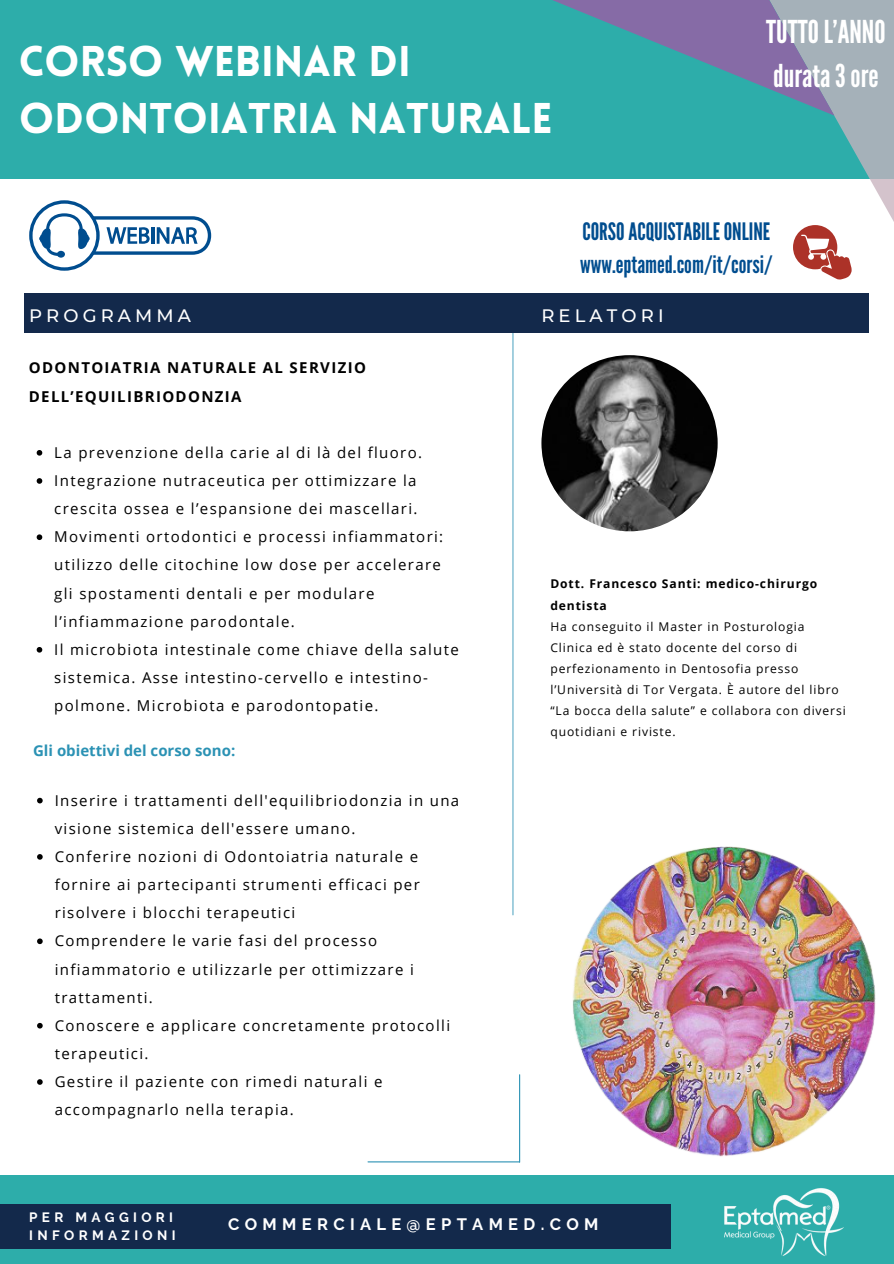
<style>
.page{position:relative;width:894px;height:1264px;background:#fff}
.page>*{position:absolute;margin:0;border:0;box-sizing:border-box;transform-origin:0 0}
.t1{font:900 42px/57.3px "Lovelo";color:#fff}
.t2{font:31.5px/43.8px "League Gothic";color:#fff}
.t3{font:24px/32.7px "League Gothic";color:#004d8f}
.t4{font:500 18px "Montserrat";letter-spacing:.23em;color:#fff}
.t5{font:700 16.5px "Raleway";letter-spacing:.32em;color:#fff}
.t6{font:15px/28.2px "Open Sans";letter-spacing:.09em;color:#000}
.t7{font:700 15px/28.2px "Open Sans";letter-spacing:.09em;color:#000}
.t8{font:700 15px "Open Sans";color:#2b92b4}
.t9{font:700 13.5px/18px "Raleway";letter-spacing:.32em;color:#fff}
.t10{font:12.15px/21.1px "Open Sans";letter-spacing:.075em;color:#000}
.t11{font:700 12.15px/21.1px "Open Sans";letter-spacing:.075em;color:#000}
</style>
<div class="page">
<hr style="left:512px;top:333px;width:1px;height:581px;background:#2b92b4">
<div style="left:0;top:1175px;width:893px;height:88px;background:#2dadaa"></div>
<div style="left:0;top:1204px;width:670px;height:44px;background:#13294b"></div>
<img style="left:724px;top:1202px;width:120px;height:54px">
<hr style="left:519px;top:1074px;width:1px;height:88px;background:#2b92b4">
<hr style="left:368px;top:1161px;width:151px;height:1px;background:#2b92b4">
<img style="left:572px;top:846px;width:304px;height:356px">
<div style="left:0;top:0;width:892px;height:178px;background:#2dadaa"></div>
<img style="left:541px;top:355px;width:176px;height:176px;border-radius:50%">
<svg style="left:37px;top:450px;width:5px;height:5px"></svg>
<svg style="left:37px;top:478px;width:5px;height:6px"></svg>
<svg style="left:37px;top:534px;width:5px;height:6px"></svg>
<svg style="left:37px;top:647px;width:5px;height:5px"></svg>
<div style="left:24px;top:293px;width:845px;height:39px;background:#13294b"></div>
<svg style="left:37px;top:797px;width:6px;height:6px"></svg>
<svg style="left:37px;top:854px;width:6px;height:5px"></svg>
<svg style="left:37px;top:938px;width:6px;height:6px"></svg>
<svg style="left:37px;top:1022px;width:6px;height:6px"></svg>
<svg style="left:37px;top:1079px;width:6px;height:5px"></svg>
<svg style="left:549px;top:0;width:344px;height:280px"></svg>
<svg style="left:29px;top:200px;width:182px;height:71px"></svg>
<p class="t1" style="left:19px;top:36px;width:535px">CORSO WEBINAR DI<br>ODONTOIATRIA NATURALE</p>
<p class="t2" style="left:766px;top:10px;width:121px">TUTTO L’ANNO durata 3 ore</p>
<p class="t3" style="left:580px;top:216px;width:194px">CORSO ACQUISTABILE ONLINE www.eptamed.com/it/corsi/</p>
<p class="t4" style="left:29px;top:304px;width:163px">PROGRAMMA</p>
<p class="t4" style="left:541px;top:304px;width:124px">RELATORI</p>
<h4 class="t7" style="left:29px;top:353px;width:338px">ODONTOIATRIA NATURALE AL SERVIZIO<br>DELL’EQUILIBRIODONZIA</h4>
<h4 class="t6" style="left:54px;top:438px;width:369px">La prevenzione della carie al di là del fluoro.</h4>
<p class="t6" style="left:54px;top:466px;width:364px">Integrazione nutraceutica per ottimizzare la crescita ossea e l’espansione dei mascellari.</p>
<h3 class="t6" style="left:54px;top:522px;width:390px">Movimenti ortodontici e processi infiammatori: utilizzo delle citochine low dose per accelerare gli spostamenti dentali e per modulare l’infiammazione parodontale.</h3>
<p class="t6" style="left:54px;top:635px;width:406px">Il microbiota intestinale come chiave della salute sistemica. Asse intestino-cervello e intestino&shy;polmone. Microbiota e parodontopatie.</p>
<h5 class="t8" style="left:33px;top:740px;width:204px">Gli obiettivi del corso sono:</h5>
<p class="t6" style="left:55px;top:785px;width:406px">Inserire i trattamenti dell'equilibriodonzia in una visione sistemica dell'essere umano.</p>
<p class="t6" style="left:55px;top:842px;width:366px;text-align:justify">Conferire nozioni di Odontoiatria naturale e fornire ai partecipanti strumenti efficaci per risolvere i blocchi terapeutici</p>
<p class="t6" style="left:55px;top:926px;width:360px">Comprendere le varie fasi del processo infiammatorio e utilizzarle per ottimizzare i trattamenti.</p>
<p class="t6" style="left:55px;top:1010px;width:397px">Conoscere e applicare concretamente protocolli terapeutici.</p>
<h6 class="t6" style="left:55px;top:1067px;width:329px">Gestire il paziente con rimedi naturali e accompagnarlo nella terapia.</h6>
<p class="t11" style="left:550px;top:573px;width:268px">Dott. Francesco Santi: medico-chirurgo dentista</p>
<p class="t10" style="left:550px;top:615px;width:290px">Ha conseguito il Master in Posturologia Clinica ed è stato docente del corso di perfezionamento in Dentosofia presso l’Università di Tor Vergata. È autore del libro</p>
<p class="t10" style="left:550px;top:700px;width:297px">“La bocca della salute” e collabora con diversi quotidiani e riviste.</p>
<h4 class="t9" style="left:29px;top:1208px;width:148px">PER MAGGIORI<br>INFORMAZIONI</h4>
<h4 class="t5" style="left:228px;top:1214px;width:371px">COMMERCIALE@EPTAMED.COM</h4>
</div>
